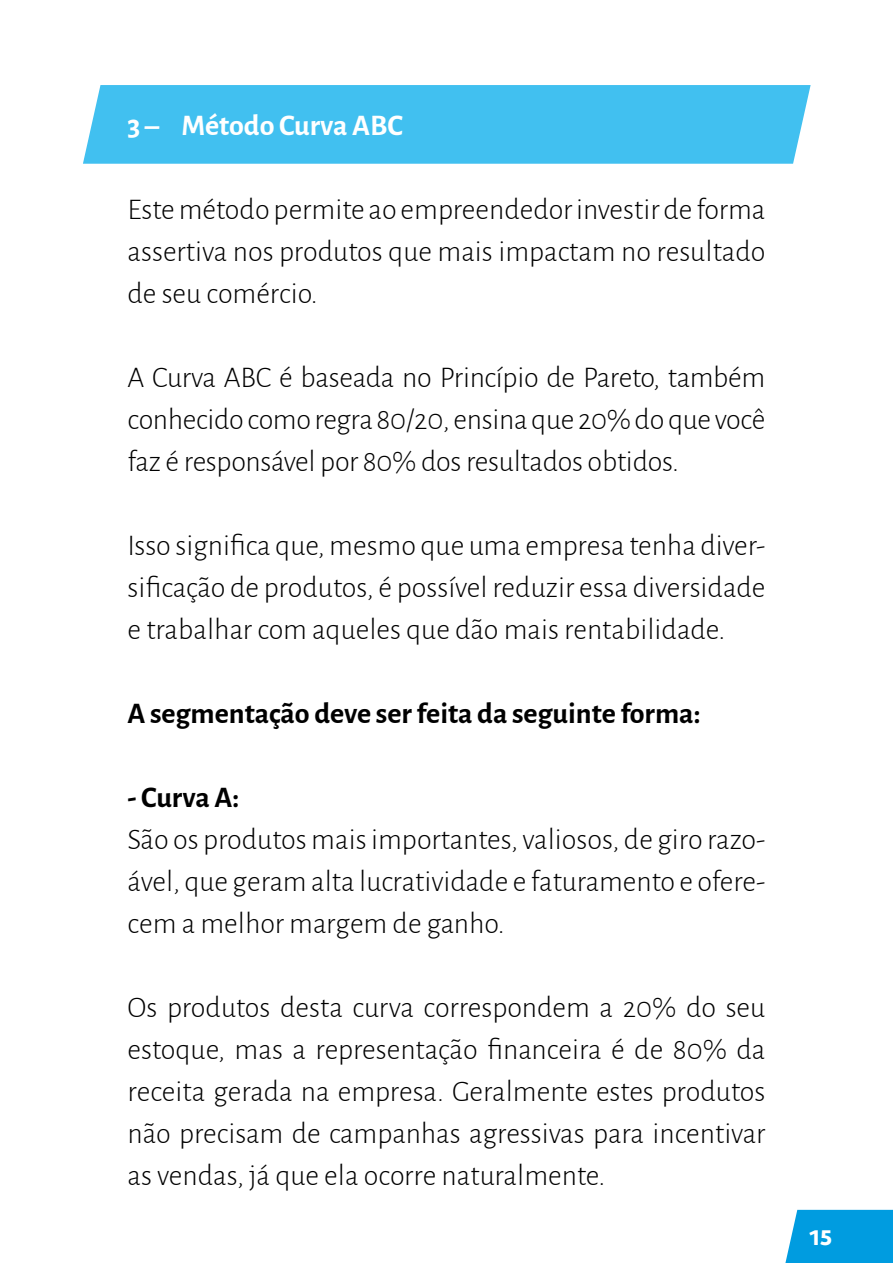
<style>
.page{position:relative;width:893px;height:1263px;background:#fff}
.page>*{position:absolute;margin:0;border:0;box-sizing:border-box;transform-origin:0 0}
.t1{font:300 30px/42px "Alegreya Sans";color:#000;text-align:justify}
.t2{font:700 30px "Alegreya Sans";color:#000}
.t3{font:700 30px "Alegreya Sans";color:#fff}
.t4{font:900 21px "Campuni";color:#fff}
</style>
<div class="page">
<div style="left:83px;top:85px;width:728px;height:79px;background:#41c0f0"></div>
<div style="left:785px;top:1210px;width:108px;height:53px;background:#009ce0"></div>
<p class="t3" style="left:128px;top:103px;width:277px">3 – Método Curva ABC</p>
<p class="t1" style="left:128px;top:187px;width:639px">Este método permite ao empreendedor investir de forma assertiva nos produtos que mais impactam no resultado de seu comércio.</p>
<p class="t1" style="left:128px;top:355px;width:639px">A Curva ABC é baseada no Princípio de Pareto, também conhecido como regra 80/20, ensina que 20% do que você faz é responsável por 80% dos resultados obtidos.</p>
<p class="t1" style="left:128px;top:523px;width:639px">Isso significa que, mesmo que uma empresa tenha diver&shy;sificação de produtos, é possível reduzir essa diversidade e trabalhar com aqueles que dão mais rentabilidade.</p>
<p class="t2" style="left:128px;top:691px;width:574px">A segmentação deve ser feita da seguinte forma:</p>
<p class="t2" style="left:128px;top:775px;width:113px">- Curva A:</p>
<p class="t1" style="left:128px;top:817px;width:639px">São os produtos mais importantes, valiosos, de giro razo&shy;ável, que geram alta lucratividade e faturamento e ofere&shy;cem a melhor margem de ganho.</p>
<p class="t1" style="left:128px;top:985px;width:639px">Os produtos desta curva correspondem a 20% do seu estoque, mas a representação financeira é de 80% da receita gerada na empresa. Geralmente estes produtos não precisam de campanhas agressivas para incentivar as vendas, já que ela ocorre naturalmente.</p>
<p class="t4" style="left:809px;top:1223px;width:25px">15</p>
</div>
